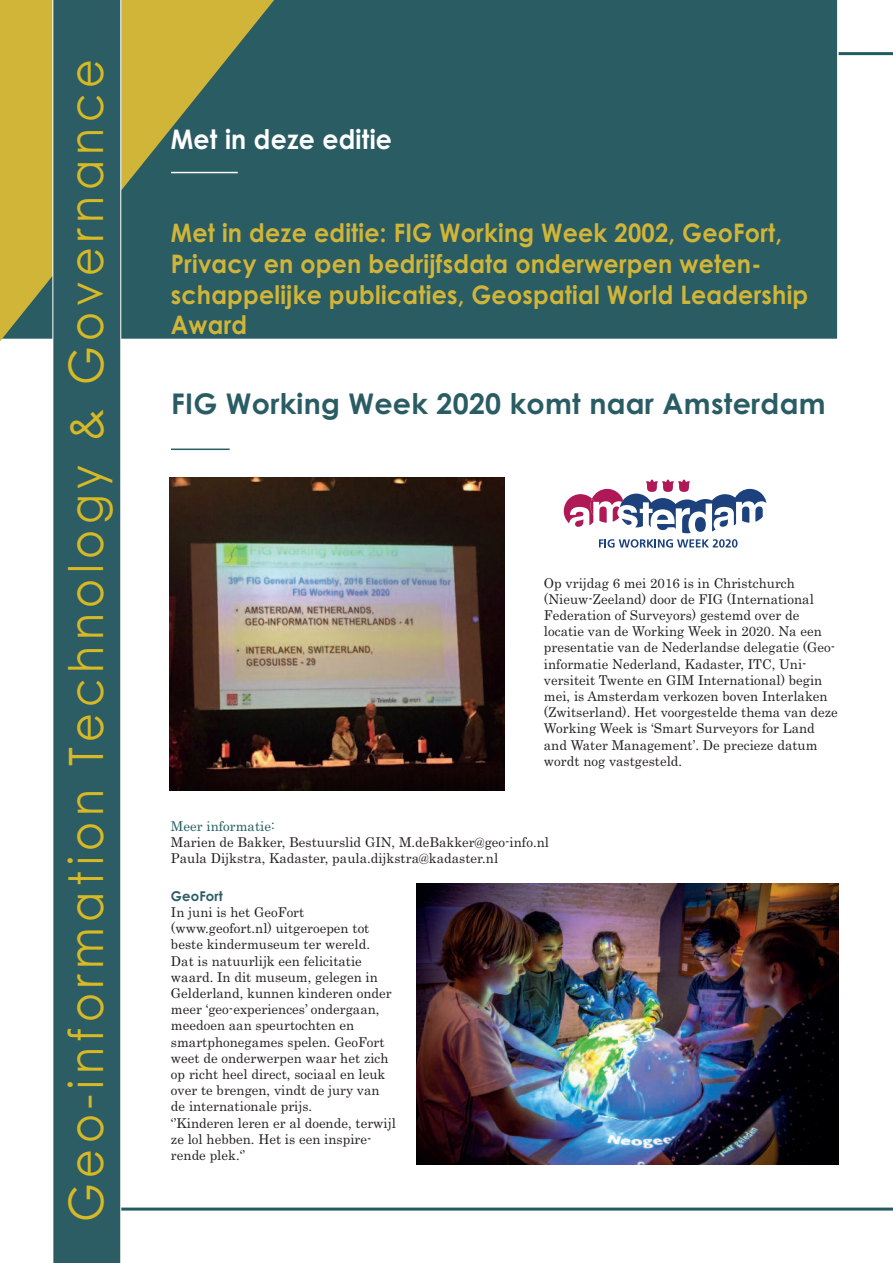
<style>
.page{position:relative;width:893px;height:1263px;background:#fff}
.page>*{position:absolute;margin:0;border:0;box-sizing:border-box;transform-origin:0 0}
.t1{font:47.55px "Century Gothic";letter-spacing:.125em;color:#d7b926;scale:.93 1}
.t2{font:700 28.5px "Century Gothic";letter-spacing:.01em;color:#2a5c63}
.t3{font:700 27px "Century Gothic";letter-spacing:.01em;color:#fff;scale:.93 1}
.t4{font:700 25.5px/30.6px "Century Gothic";letter-spacing:.01em;color:#d1b538;scale:.93 1}
.t5{font:13.5px/16.2px "Century";letter-spacing:.005em;color:#231f20}
.t6{font:13.5px "Century";letter-spacing:.005em;color:#225c61}
.t7{font:700 13.5px "Century Gothic";letter-spacing:.01em;color:#2a5c63}
</style>
<div class="page">
<div style="left:284px;top:0;width:555px;height:339px;background:#2a5c63"></div>
<hr style="left:171px;top:448px;width:59px;height:2px;background:#2a5c63">
<svg style="left:0;top:0;width:284px;height:341px;fill:#2a5c63"></svg>
<div style="left:53px;top:0;width:68px;height:1263px;background:#2c5d64"></div>
<img style="left:170px;top:478px;width:335px;height:313px">
<img style="left:416px;top:883px;width:423px;height:282px">
<svg style="left:564px;top:479px;width:202px;height:54px"></svg>
<svg style="left:599px;top:539px;width:138px;height:9px"></svg>
<h1 class="t1" style="left:53px;top:1222px;width:1252px;rotate:-90deg">Geo-information Technology &amp; Governance</h1>
<h3 class="t3" style="left:171px;top:124px;width:239px">Met in deze editie</h3>
<h3 class="t4" style="left:171px;top:218px;width:687px">Met in deze editie: FIG Working Week 2002, GeoFort, Privacy en open bedrijfsdata onderwerpen weten&shy;schappelijke publicaties, Geospatial World Leadership Award</h3>
<h2 class="t2" style="left:171px;top:387px;width:656px">FIG Working Week 2020 komt naar Amsterdam</h2>
<p class="t5" style="left:544px;top:575px;width:295px">Op vrijdag 6 mei 2016 is in Christchurch (Nieuw-Zeeland) door de FIG (International Federation of Surveyors) gestemd over de locatie van de Working Week in 2020. Na een presentatie van de Nederlandse delegatie (Geo&shy;informatie Nederland, Kadaster, ITC, Uni&shy;versiteit Twente en GIM International) begin mei, is Amsterdam verkozen boven Interlaken (Zwitserland). Het voorgestelde thema van deze Working Week is ‘Smart Surveyors for Land and Water Management’. De precieze datum wordt nog vastgesteld.</p>
<p class="t6" style="left:171px;top:818px;width:105px">Meer informatie:</p>
<p class="t5" style="left:171px;top:834px;width:380px">Marien de Bakker, Bestuurslid GIN, M.deBakker@geo-info.nl<br>Paula Dijkstra, Kadaster, paula.dijkstra@kadaster.nl</p>
<p class="t7" style="left:171px;top:888px;width:53px">GeoFort</p>
<p class="t5" style="left:171px;top:904px;width:226px">In juni is het GeoFort (www.geofort.nl) uitgeroepen tot beste kindermuseum ter wereld.<br>Dat is natuurlijk een felicitatie waard. In dit museum, gelegen in<br>Gelderland, kunnen kinderen onder meer ‘geo-experiences’ ondergaan, meedoen aan speurtochten en smartphonegames spelen. GeoFort weet de onderwerpen waar het zich op richt heel direct, sociaal en leuk over te brengen, vindt de jury van de internationale prijs.<br>‘’Kinderen leren er al doende, terwijl ze lol hebben. Het is een inspire&shy;rende plek.‘’</p>
</div>
